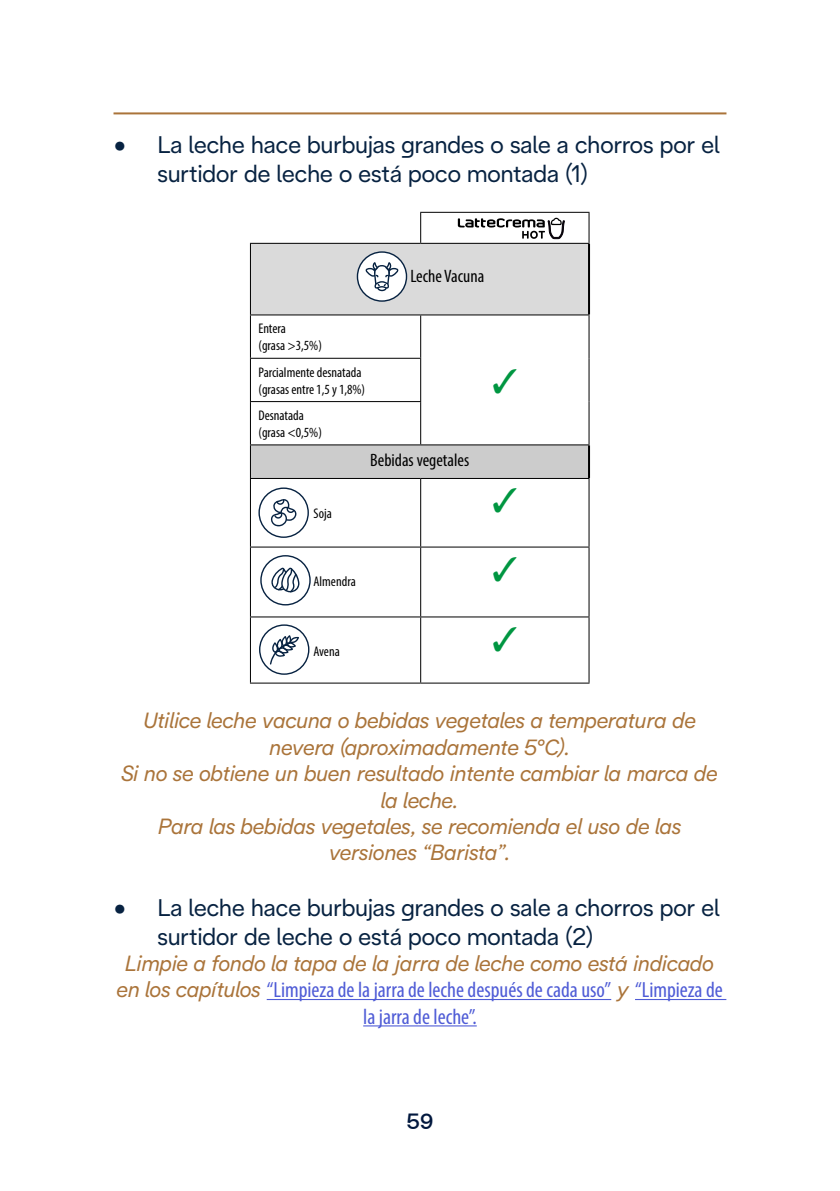
<style>
.page{position:relative;width:840px;height:1191px;background:#fff}
.page>*{position:absolute;margin:0;border:0;box-sizing:border-box;transform-origin:0 0}
.t1{font:24px/28.8px "De Longhi Sans";color:#072241}
.t2{font:italic 22px/26.4px "De Longhi Sans";color:#aa743a;text-align:center}
.t3{font:condensed 22px/26.4px "Myriad Pro";color:#4f5cd6;text-align:center}
.t4{font:500 22px "De Longhi Sans";color:#02183e}
.t5{font:condensed 18px "Myriad Pro";color:#000}
.t6{font:condensed 14px/16.8px "Myriad Pro";color:#000}
.s1{font-family:"De Longhi Sans";font-style:italic;font-stretch:normal;color:#aa743a}
</style>
<div class="page">
<hr style="left:113px;top:112px;width:613px;height:2px;background:#aa743a">
<hr style="left:266px;top:999px;width:345px;height:1px;background:#4f5cd6">
<hr style="left:634px;top:999px;width:92px;height:1px;background:#4f5cd6">
<hr style="left:363px;top:1025px;width:113px;height:1px;background:#4f5cd6">
<div style="left:250px;top:243px;width:338px;height:72px;background:#dadada"></div>
<div style="left:250px;top:445px;width:338px;height:33px;background:#ccc"></div>
<hr style="left:587px;top:244px;width:2px;height:70px;background:#000">
<hr style="left:587px;top:445px;width:2px;height:33px;background:#000">
<hr style="left:250px;top:244px;width:1px;height:70px;background:#000">
<hr style="left:250px;top:314px;width:170px;height:1px;background:#000">
<hr style="left:250px;top:315px;width:1px;height:43px;background:#000">
<hr style="left:420px;top:314px;width:169px;height:1px;background:#000">
<hr style="left:420px;top:315px;width:1px;height:43px;background:#000">
<hr style="left:588px;top:315px;width:1px;height:43px;background:#000">
<hr style="left:250px;top:358px;width:171px;height:1px;background:#000">
<hr style="left:250px;top:359px;width:1px;height:42px;background:#000">
<hr style="left:420px;top:359px;width:1px;height:42px;background:#000">
<hr style="left:588px;top:358px;width:1px;height:43px;background:#000">
<hr style="left:250px;top:401px;width:171px;height:1px;background:#000">
<hr style="left:250px;top:402px;width:1px;height:42px;background:#000">
<hr style="left:420px;top:402px;width:1px;height:42px;background:#000">
<hr style="left:588px;top:401px;width:1px;height:43px;background:#000">
<hr style="left:250px;top:444px;width:170px;height:1px;background:#000">
<hr style="left:250px;top:445px;width:1px;height:33px;background:#000">
<hr style="left:420px;top:444px;width:169px;height:1px;background:#000">
<hr style="left:250px;top:478px;width:170px;height:1px;background:#000">
<hr style="left:250px;top:479px;width:1px;height:67px;background:#000">
<hr style="left:420px;top:478px;width:169px;height:1px;background:#000">
<hr style="left:420px;top:479px;width:1px;height:67px;background:#000">
<hr style="left:588px;top:479px;width:1px;height:67px;background:#000">
<hr style="left:250px;top:546px;width:170px;height:1px;background:#000">
<hr style="left:250px;top:547px;width:1px;height:69px;background:#000">
<hr style="left:420px;top:546px;width:169px;height:1px;background:#000">
<hr style="left:420px;top:547px;width:1px;height:69px;background:#000">
<hr style="left:588px;top:547px;width:1px;height:69px;background:#000">
<hr style="left:250px;top:616px;width:170px;height:1px;background:#000">
<hr style="left:250px;top:617px;width:1px;height:65px;background:#000">
<hr style="left:420px;top:616px;width:169px;height:1px;background:#000">
<hr style="left:420px;top:617px;width:1px;height:65px;background:#000">
<hr style="left:588px;top:617px;width:1px;height:65px;background:#000">
<hr style="left:250px;top:682px;width:170px;height:1px;background:#000">
<hr style="left:420px;top:682px;width:169px;height:1px;background:#000">
<hr style="left:420px;top:212px;width:169px;height:1px;background:#000">
<hr style="left:588px;top:213px;width:1px;height:30px;background:#000">
<hr style="left:420px;top:243px;width:169px;height:1px;background:#000">
<hr style="left:420px;top:213px;width:1px;height:30px;background:#000">
<hr style="left:250px;top:243px;width:170px;height:1px;background:#000">
<svg style="left:457px;top:218px;width:107px;height:21px"></svg>
<svg style="left:356px;top:251px;width:51px;height:51px"></svg>
<svg style="left:258px;top:487px;width:51px;height:51px"></svg>
<svg style="left:260px;top:555px;width:50px;height:50px"></svg>
<svg style="left:259px;top:625px;width:50px;height:50px"></svg>
<p class="t1" style="left:157px;top:130px;width:563px;text-indent:-44px">• La leche hace burbujas grandes o sale a chorros por el surtidor de leche o está poco montada (1)</p>
<p class="t6" style="left:258px;top:320px;width:65px">Entera<br>(grasa &gt;3,5%)</p>
<p class="t6" style="left:258px;top:363px;width:108px">Parcialmente desnatada (grasas entre 1,5 y 1,8%)</p>
<p class="t6" style="left:258px;top:407px;width:65px">Desnatada (grasa &lt;0,5%)</p>
<p class="t5" style="left:410px;top:266px;width:75px">Leche Vacuna</p>
<p class="t6" style="left:313px;top:504px;width:20px">Soja</p>
<p class="t5" style="left:370px;top:449px;width:100px">Bebidas vegetales</p>
<p class="t6" style="left:313px;top:573px;width:44px">Almendra</p>
<p class="t6" style="left:313px;top:643px;width:28px">Avena</p>
<p class="t2" style="left:122px;top:708px;width:597px">Utilice leche vacuna o bebidas vegetales a temperatura de nevera (aproximadamente 5°C).<br>Si no se obtiene un buen resultado intente cambiar la marca de la leche.<br>Para las bebidas vegetales, se recomienda el uso de las versiones “Barista”.</p>
<p class="t1" style="left:157px;top:892px;width:563px;text-indent:-44px">• La leche hace burbujas grandes o sale a chorros por el surtidor de leche o está poco montada (2)</p>
<p class="t2" style="left:126px;top:950px;width:590px">Limpie a fondo la tapa de la jarra de leche como está indicado</p>
<p class="t3" style="left:117px;top:976px;width:607px"><span class="s1">en los capítulos</span> “Limpieza de la jarra de leche después de cada uso” <span class="s1">y</span> “Limpieza de la jarra de leche”.</p>
<p class="t4" style="left:406px;top:1108px;width:29px">59</p>
</div>
